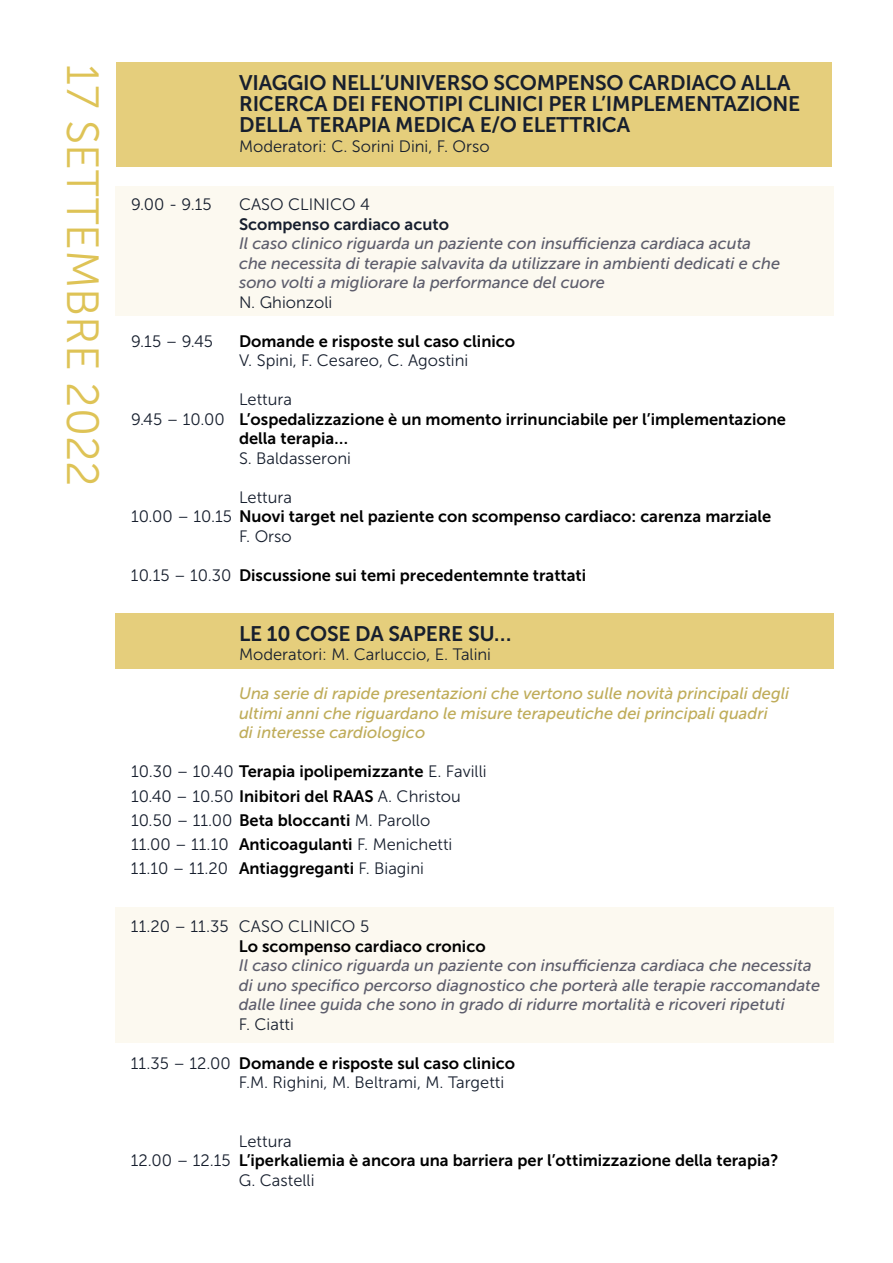
<style>
.page{position:relative;width:893px;height:1263px;background:#fff}
.page>*{position:absolute;margin:0;border:0;box-sizing:border-box;transform-origin:0 0}
.t1{font:45px "Museo Sans 300";color:#dec356}
.t2{font:21px/21px "Museo Sans 700";letter-spacing:-.01em;color:#171f2e}
.t3{font:16.5px/19.5px "Museo Sans 700";color:#000}
.t4{font:16.5px/24px "Museo Sans 300";color:#171f2e}
.t5{font:italic 16.5px/19.5px "Museo Sans 500";color:#5d5d6c}
.t6{font:italic 16.5px/19.5px "Museo Sans 500";color:#bfac59}
.t7{font:16.5px "Museo Sans 700";color:#171f2e}
.s1{font-family:"Museo Sans 300";color:#171f2e}
.s2{font-family:"Museo Sans 700";color:#000}
</style>
<div class="page">
<div style="left:115px;top:908px;width:718px;height:135px;background:#fcf9f0"></div>
<div style="left:115px;top:186px;width:718px;height:130px;background:#fcf9f0"></div>
<div style="left:116px;top:63px;width:716px;height:104px;background:#e5ce7c"></div>
<div style="left:115px;top:613px;width:718px;height:56px;background:#e5ce7c"></div>
<h1 class="t1" style="left:107px;top:64px;width:425px;rotate:90deg">17 SETTEMBRE 2022</h1>
<p class="t2" style="left:239px;top:73px;width:563px">VIAGGIO NELL’UNIVERSO SCOMPENSO CARDIACO ALLA<br>RICERCA DEI FENOTIPI CLINICI PER L’IMPLEMENTAZIONE<br>DELLA TERAPIA MEDICA E/O ELETTRICA</p>
<p class="t4" style="left:239px;top:134px;width:252px">Moderatori: C. Sorini Dini, F. Orso</p>
<p class="t4" style="left:131px;top:193px;width:82px">9.00 - 9.15</p>
<p class="t4" style="left:239px;top:193px;width:132px">CASO CLINICO 4</p>
<p class="t7" style="left:239px;top:215px;width:211px">Scompenso cardiaco acuto</p>
<p class="t5" style="left:239px;top:234px;width:543px">Il caso clinico riguarda un paziente con insufficienza cardiaca acuta che necessita di terapie salvavita da utilizzare in ambienti dedicati e che sono volti a migliorare la performance del cuore</p>
<p class="t4" style="left:239px;top:290px;width:95px">N. Ghionzoli</p>
<p class="t4" style="left:131px;top:329px;width:84px">9.15 – 9.45</p>
<p class="t3" style="left:239px;top:331px;width:278px">Domande e risposte sul caso clinico</p>
<p class="t4" style="left:239px;top:349px;width:231px">V. Spini, F. Cesareo, C. Agostini</p>
<p class="t4" style="left:239px;top:388px;width:54px">Lettura</p>
<p class="t3" style="left:239px;top:409px;width:548px;text-indent:-108px"><span class="s1">9.45 – 10.00</span> L’ospedalizzazione è un momento irrinunciabile per l’implementazione della terapia…</p>
<p class="t4" style="left:239px;top:446px;width:113px">S. Baldasseroni</p>
<p class="t4" style="left:239px;top:485px;width:54px">Lettura</p>
<p class="t3" style="left:131px;top:507px;width:642px"><span class="s1">10.00 – 10.15</span> Nuovi target nel paziente con scompenso cardiaco: carenza marziale</p>
<p class="t4" style="left:239px;top:524px;width:54px">F. Orso</p>
<p class="t3" style="left:131px;top:565px;width:457px"><span class="s1">10.15 – 10.30</span> Discussione sui temi precedentemnte trattati</p>
<p class="t2" style="left:239px;top:623px;width:274px">LE 10 COSE DA SAPERE SU…</p>
<p class="t4" style="left:239px;top:643px;width:254px">Moderatori: M. Carluccio, E. Talini</p>
<p class="t6" style="left:239px;top:684px;width:552px">Una serie di rapide presentazioni che vertono sulle novità principali degli ultimi anni che riguardano le misure terapeutiche dei principali quadri<br>di interesse cardiologico</p>
<p class="t3" style="left:131px;top:762px;width:357px"><span class="s1">10.30 – 10.40</span> Terapia ipolipemizzante <span class="s1">E. Favilli</span></p>
<p class="t4" style="left:131px;top:784px;width:331px">10.40 – 10.50 <span class="s2">Inibitori del RAAS</span> A. Christou 10.50 – 11.00 <span class="s2">Beta bloccanti</span> M. Parollo 11.00 – 11.10 <span class="s2">Anticoagulanti</span> F. Menichetti 11.10 – 11.20 <span class="s2">Antiaggreganti</span> F. Biagini</p>
<p class="t4" style="left:131px;top:914px;width:240px">11.20 – 11.35 CASO CLINICO 5</p>
<p class="t3" style="left:239px;top:936px;width:248px">Lo scompenso cardiaco cronico</p>
<p class="t5" style="left:239px;top:956px;width:583px">Il caso clinico riguarda un paziente con insufficienza cardiaca che necessita di uno specifico percorso diagnostico che porterà alle terapie raccomandate dalle linee guida che sono in grado di ridurre mortalità e ricoveri ripetuti</p>
<p class="t4" style="left:239px;top:1012px;width:56px">F. Ciatti</p>
<p class="t3" style="left:131px;top:1053px;width:386px"><span class="s1">11.35 – 12.00</span> Domande e risposte sul caso clinico</p>
<p class="t4" style="left:239px;top:1070px;width:267px">F.M. Righini, M. Beltrami, M. Targetti</p>
<p class="t4" style="left:239px;top:1129px;width:54px">Lettura</p>
<p class="t3" style="left:131px;top:1150px;width:649px"><span class="s1">12.00 – 12.15</span> L’iperkaliemia è ancora una barriera per l’ottimizzazione della terapia?</p>
<p class="t4" style="left:239px;top:1168px;width:77px">G. Castelli</p>
</div>
